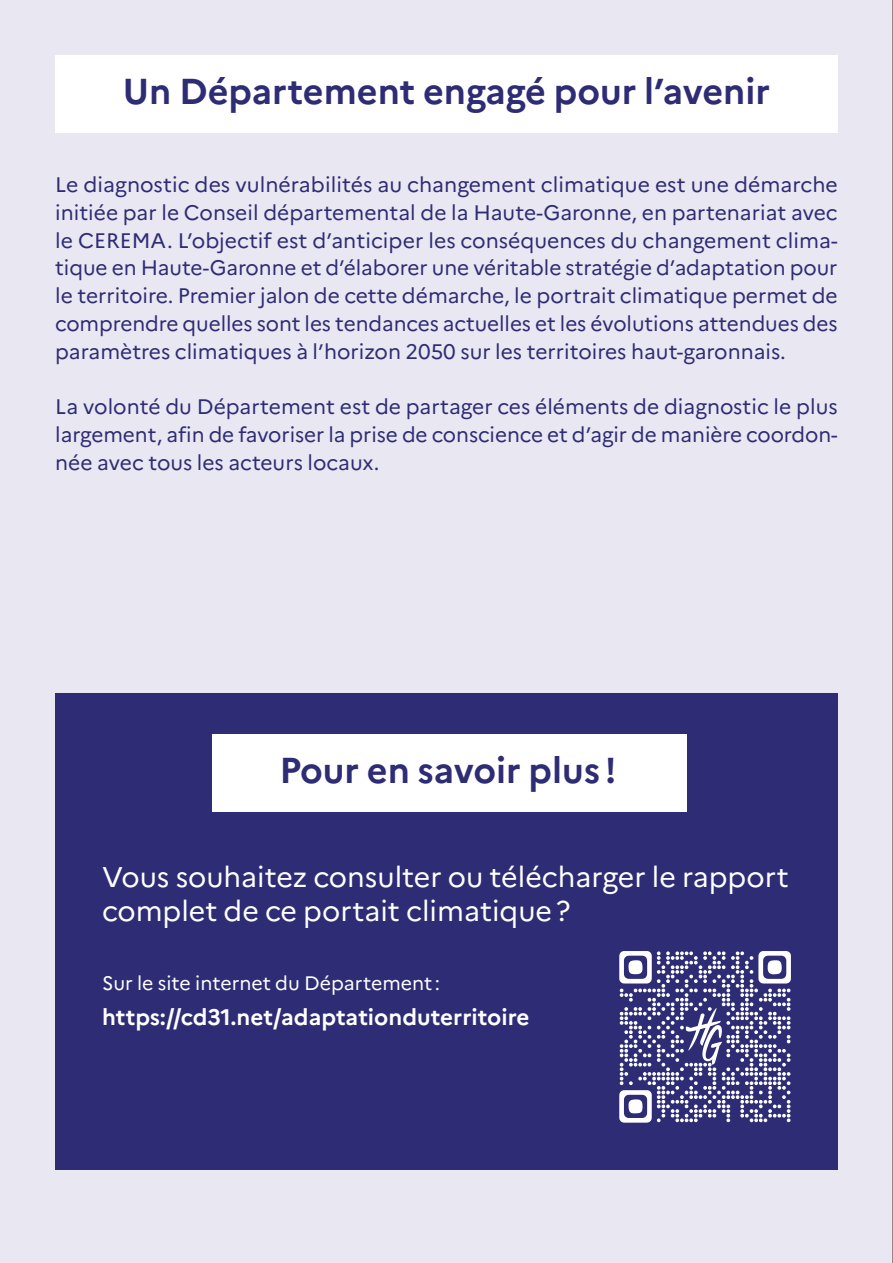
<style>
.page{position:relative;width:893px;height:1263px;background:#e9e7f2}
.page>*{position:absolute;margin:0;border:0;box-sizing:border-box;transform-origin:0 0}
.justif{font:700 36px "Marianne";color:#2e2c74}
.justif-2{font:28.5px/34.2px "Marianne";color:#fff}
.justif-3{font:700 22.5px "Marianne";color:#fff}
.justif-4{font:21px/27.8px "Marianne";color:#2e2c74;text-align:justify}
.justif-5{font:19.5px "Marianne";color:#fff}
</style>
<div class="page">
<div style="left:55px;top:55px;width:783px;height:77px;background:#fff"></div>
<div style="left:55px;top:693px;width:783px;height:476px;background:#2e2c74"></div>
<svg style="left:619px;top:951px;width:172px;height:172px"></svg>
<div style="left:212px;top:735px;width:474px;height:77px;background:#fff"></div>
<hr style="left:892px;top:0;width:1px;height:1263px;background:#1d1d1b">
<p class="justif" style="left:123px;top:69px;width:649px">Un Département engagé pour l’avenir</p>
<p class="justif-4" style="left:55px;top:171px;width:784px">Le diagnostic des vulnérabilités au changement climatique est une démarche initiée par le Conseil départemental de la Haute-Garonne, en partenariat avec le CEREMA. L’objectif est d’anticiper les conséquences du changement clima&shy;tique en Haute-Garonne et d’élaborer une véritable stratégie d’adaptation pour le territoire. Premier jalon de cette démarche, le portrait climatique permet de comprendre quelles sont les tendances actuelles et les évolutions attendues des paramètres climatiques à l’horizon 2050 sur les territoires haut-garonnais.</p>
<p class="justif-4" style="left:55px;top:393px;width:784px">La volonté du Département est de partager ces éléments de diagnostic le plus largement, afin de favoriser la prise de conscience et d’agir de manière coordon&shy;née avec tous les acteurs locaux.</p>
<p class="justif" style="left:279px;top:748px;width:339px">Pour en savoir plus !</p>
<p class="justif-2" style="left:102px;top:860px;width:688px">Vous souhaitez consulter ou télécharger le rapport complet de ce portait climatique?</p>
<p class="justif-5" style="left:102px;top:971px;width:340px">Sur le site internet du Département :</p>
<p class="justif-3" style="left:102px;top:1003px;width:429px">https://cd31.net/adaptationduterritoire</p>
</div>
